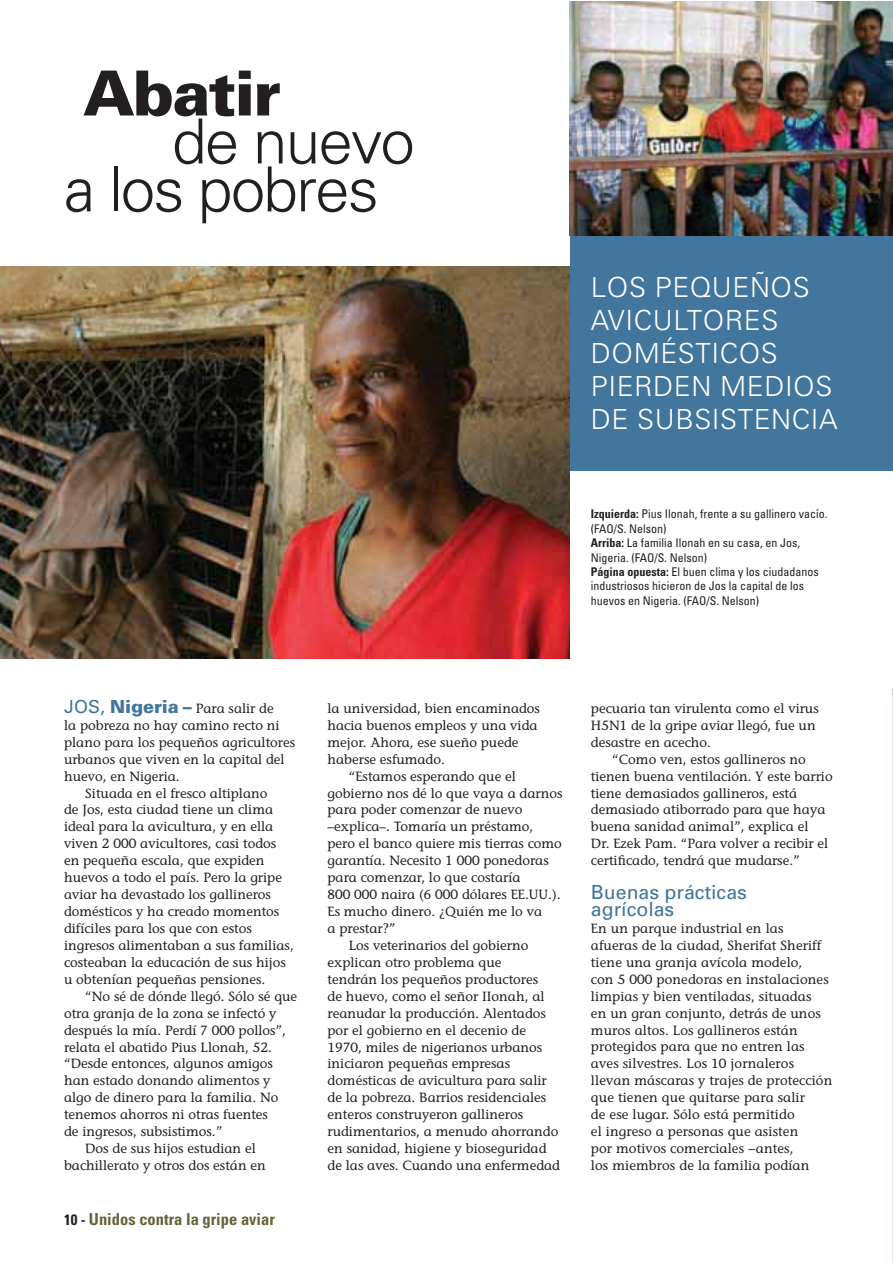
<style>
.page{position:relative;width:893px;height:1263px;background:#fff}
.page>*{position:absolute;margin:0;border:0;box-sizing:border-box;transform-origin:0 0}
.t1{font:300 62.25px/48px "Univers";letter-spacing:-.03em;color:#231f20}
.t2{font:900 62.25px "Univers";letter-spacing:-.03em;color:#231f20}
.t3{font:300 27.75px/33px "Univers";letter-spacing:.02em;color:#fff}
.t4{font:19.5px/17px "Univers";color:#42769c}
.t5{font:700 condensed 16.5px "Univers";color:#686238}
.t6{font:13.35px/17px "Stone Informal";color:#231f20}
.t7{font:condensed 12px/14.4px "Univers";color:#231f20}
.s1{font-weight:700}
.s2{font-family:"Univers";font-size:18px;color:#42769c}
.s3{font-family:"Univers";font-weight:900;font-size:18px;color:#42769c}
.s4{font-size:15px;color:#231f20}
</style>
<div class="page">
<img style="left:0;top:267px;width:569px;height:391px">
<div style="left:569px;top:2px;width:323px;height:469px;background:#42769c"></div>
<img style="left:569px;top:2px;width:323px;height:234px">
<h1 class="t2" style="left:83px;top:71px;width:199px">Abatir</h1>
<h1 class="t1" style="left:64px;top:123px;width:352px;text-indent:108px">de nuevo a los pobres</h1>
<h2 class="t3" style="left:591px;top:273px;width:248px">LOS PEQUEÑOS<br>AVICULTORES<br>DOMÉSTICOS<br>PIERDEN MEDIOS<br>DE SUBSISTENCIA</h2>
<p class="t7" style="left:591px;top:508px;width:238px"><span class="s1">Izquierda:</span> Pius Ilonah, frente a su gallinero vacío. (FAO/S. Nelson)<br><span class="s1">Arriba:</span> La familia Ilonah en su casa, en Jos, Nigeria. (FAO/S. Nelson)<br><span class="s1">Página opuesta:</span> El buen clima y los ciudadanos industriosos hicieron de Jos la capital de los huevos en Nigeria. (FAO/S. Nelson)</p>
<p class="t6" style="left:64px;top:701px;width:211px"><span class="s2">JOS,</span> <span class="s3">Nigeria –</span> Para salir de</p>
<p class="t6" style="left:64px;top:718px;width:217px">la pobreza no hay camino recto ni</p>
<p class="t6" style="left:64px;top:735px;width:233px">plano para los pequeños agricultores</p>
<p class="t6" style="left:64px;top:752px;width:222px">urbanos que viven en la capital del</p>
<p class="t6" style="left:64px;top:769px;width:117px">huevo, en Nigeria.</p>
<p class="t6" style="left:85px;top:786px;width:184px">Situada en el fresco altiplano</p>
<p class="t6" style="left:64px;top:803px;width:211px">de Jos, esta ciudad tiene un clima</p>
<p class="t6" style="left:64px;top:820px;width:211px">ideal para la avicultura, y en ella</p>
<p class="t6" style="left:64px;top:837px;width:214px">viven 2 000 avicultores, casi todos</p>
<p class="t6" style="left:64px;top:854px;width:202px">en pequeña escala, que expiden</p>
<p class="t6" style="left:64px;top:870px;width:219px">huevos a todo el país. Pero la gripe</p>
<p class="t6" style="left:64px;top:887px;width:208px">aviar ha devastado los gallineros</p>
<p class="t6" style="left:64px;top:904px;width:217px">domésticos y ha creado momentos</p>
<p class="t6" style="left:64px;top:921px;width:189px">difíciles para los que con estos</p>
<p class="t6" style="left:64px;top:938px;width:231px">ingresos alimentaban a sus familias,</p>
<p class="t6" style="left:64px;top:955px;width:223px">costeaban la educación de sus hijos</p>
<p class="t6" style="left:64px;top:972px;width:203px">u obtenían pequeñas pensiones.</p>
<p class="t6" style="left:85px;top:989px;width:213px">“No sé de dónde llegó. Sólo sé que</p>
<p class="t6" style="left:64px;top:1006px;width:214px">otra granja de la zona se infectó y</p>
<p class="t6" style="left:64px;top:1023px;width:223px">después la mía. Perdí 7 000 pollos”,</p>
<p class="t6" style="left:64px;top:1040px;width:209px">relata el abatido Pius Llonah, 52.</p>
<p class="t6" style="left:64px;top:1057px;width:210px">“Desde entonces, algunos amigos</p>
<p class="t6" style="left:64px;top:1074px;width:208px">han estado donando alimentos y</p>
<p class="t6" style="left:64px;top:1091px;width:216px">algo de dinero para la familia. No</p>
<p class="t6" style="left:64px;top:1108px;width:205px">tenemos ahorros ni otras fuentes</p>
<p class="t6" style="left:64px;top:1124px;width:160px">de ingresos, subsistimos.”</p>
<p class="t6" style="left:85px;top:1141px;width:172px">Dos de sus hijos estudian el</p>
<p class="t6" style="left:64px;top:1158px;width:203px">bachillerato y otros dos están en</p>
<p class="t5" style="left:64px;top:1213px;width:212px"><span class="s4">10 -</span> Unidos contra la gripe aviar</p>
<p class="t6" style="left:327px;top:701px;width:214px">la universidad, bien encaminados</p>
<p class="t6" style="left:327px;top:718px;width:212px">hacia buenos empleos y una vida</p>
<p class="t6" style="left:327px;top:735px;width:192px">mejor. Ahora, ese sueño puede</p>
<p class="t6" style="left:327px;top:752px;width:119px">haberse esfumado.</p>
<p class="t6" style="left:349px;top:769px;width:169px">“Estamos esperando que el</p>
<p class="t6" style="left:327px;top:786px;width:236px">gobierno nos dé lo que vaya a darnos</p>
<p class="t6" style="left:327px;top:803px;width:196px">para poder comenzar de nuevo</p>
<p class="t6" style="left:327px;top:820px;width:207px">–explica–. Tomaría un préstamo,</p>
<p class="t6" style="left:327px;top:837px;width:236px">pero el banco quiere mis tierras como</p>
<p class="t6" style="left:327px;top:854px;width:223px">garantía. Necesito 1 000 ponedoras</p>
<p class="t6" style="left:327px;top:870px;width:194px">para comenzar, lo que costaría</p>
<p class="t6" style="left:327px;top:887px;width:234px">800 000 naira (6 000 dólares EE.UU.).</p>
<p class="t6" style="left:327px;top:904px;width:216px">Es mucho dinero. ¿Quién me lo va</p>
<p class="t6" style="left:327px;top:921px;width:69px">a prestar?”</p>
<p class="t6" style="left:349px;top:938px;width:181px">Los veterinarios del gobierno</p>
<p class="t6" style="left:327px;top:955px;width:175px">explican otro problema que</p>
<p class="t6" style="left:327px;top:972px;width:212px">tendrán los pequeños productores</p>
<p class="t6" style="left:327px;top:989px;width:218px">de huevo, como el señor IIonah, al</p>
<p class="t6" style="left:327px;top:1006px;width:220px">reanudar la producción. Alentados</p>
<p class="t6" style="left:327px;top:1023px;width:200px">por el gobierno en el decenio de</p>
<p class="t6" style="left:327px;top:1040px;width:216px">1970, miles de nigerianos urbanos</p>
<p class="t6" style="left:327px;top:1057px;width:184px">iniciaron pequeñas empresas</p>
<p class="t6" style="left:327px;top:1074px;width:221px">domésticas de avicultura para salir</p>
<p class="t6" style="left:327px;top:1091px;width:220px">de la pobreza. Barrios residenciales</p>
<p class="t6" style="left:327px;top:1108px;width:197px">enteros construyeron gallineros</p>
<p class="t6" style="left:327px;top:1124px;width:232px">rudimentarios, a menudo ahorrando</p>
<p class="t6" style="left:327px;top:1141px;width:220px">en sanidad, higiene y bioseguridad</p>
<p class="t6" style="left:327px;top:1158px;width:234px">de las aves. Cuando una enfermedad</p>
<p class="t6" style="left:591px;top:701px;width:229px">pecuaria tan virulenta como el virus<br>H5N1 de la gripe aviar llegó, fue un desastre en acecho.</p>
<p class="t6" style="left:591px;top:752px;width:243px;text-indent:21px">“Como ven, estos gallineros no tienen buena ventilación. Y este barrio tiene demasiados gallineros, está demasiado atiborrado para que haya buena sanidad animal”, explica el<br>Dr. Ezek Pam. “Para volver a recibir el certificado, tendrá que mudarse.”</p>
<h3 class="t4" style="left:591px;top:885px;width:157px">Buenas prácticas agrícolas</h3>
<p class="t6" style="left:591px;top:921px;width:243px">En un parque industrial en las afueras de la ciudad, Sherifat Sheriff tiene una granja avícola modelo,<br>con 5 000 ponedoras en instalaciones limpias y bien ventiladas, situadas<br>en un gran conjunto, detrás de unos muros altos. Los gallineros están protegidos para que no entren las aves silvestres. Los 10 jornaleros llevan máscaras y trajes de protección que tienen que quitarse para salir<br>de ese lugar. Sólo está permitido<br>el ingreso a personas que asisten<br>por motivos comerciales −antes,<br>los miembros de la familia podían</p>
</div>
